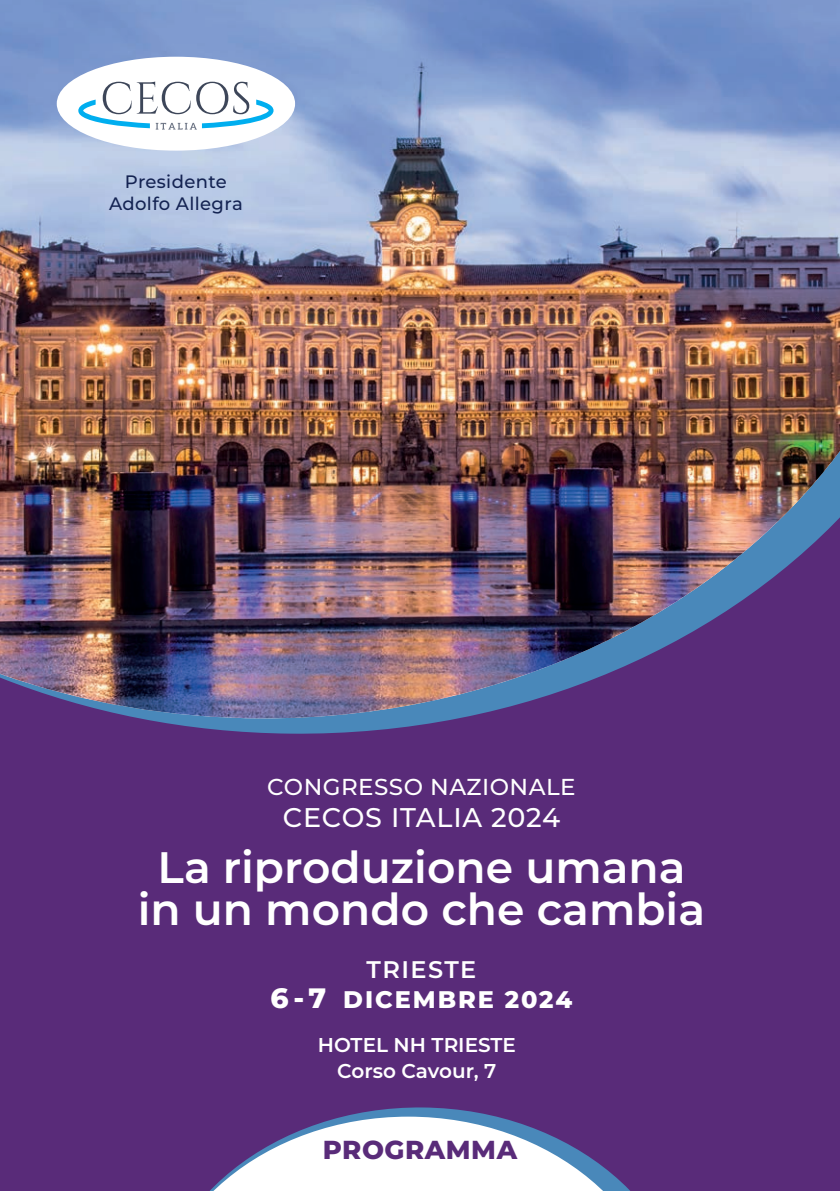
<style>
.page{position:relative;width:840px;height:1191px;background:#fff}
.page>*{position:absolute;margin:0;border:0;box-sizing:border-box;transform-origin:0 0}
.t1{font:600 44px "Montserrat";color:#fff}
.t2{font:500 27px "Montserrat";letter-spacing:.03em;color:#fff}
.t3{font:800 26px "Montserrat";letter-spacing:.02em;color:#592b79}
.t4{font:800 24px "Montserrat";letter-spacing:.08em;color:#fff}
.t5{font:600 24px "Montserrat";letter-spacing:.06em;color:#fff}
.t6{font:500 23px "Montserrat";letter-spacing:.02em;color:#fff}
.t7{font:600 20px "Montserrat";color:#fff}
.t8{font:500 18px "Montserrat";letter-spacing:.02em;color:#142352}
.s1{font-size:28px}
</style>
<div class="page">
<div style="left:0;top:0;width:839px;height:1191px;background:#592b79"></div>
<svg style="left:138px;top:718px;width:321px;height:16px;fill:#4988ba"></svg>
<img style="left:0;top:0;width:839px;height:718px">
<div style="left:57px;top:57px;width:238px;height:94px;background:#fff;border-radius:50%"></div>
<svg style="left:78px;top:81px;width:195px;height:49px"></svg>
<svg style="left:346px;top:1107px;width:147px;height:9px"></svg>
<svg style="left:210px;top:1116px;width:420px;height:75px"></svg>
<p class="t8" style="left:125px;top:169px;width:103px">Presidente</p>
<p class="t8" style="left:109px;top:191px;width:135px">Adolfo Allegra</p>
<p class="t6" style="left:267px;top:771px;width:310px">CONGRESSO NAZIONALE</p>
<p class="t2" style="left:282px;top:798px;width:279px">CECOS ITALIA 2024</p>
<p class="t1" style="left:157px;top:836px;width:529px">La riproduzione umana</p>
<p class="t1" style="left:138px;top:878px;width:568px">in un mondo che cambia</p>
<p class="t5" style="left:366px;top:952px;width:111px">TRIESTE</p>
<p class="t4" style="left:270px;top:981px;width:303px"><span class="s1">6-7</span> DICEMBRE 2024</p>
<p class="t7" style="left:317px;top:1030px;width:199px">HOTEL NH TRIESTE</p>
<p class="t7" style="left:337px;top:1056px;width:161px">Corso Cavour, 7</p>
<p class="t3" style="left:323px;top:1131px;width:196px">PROGRAMMA</p>
</div>
